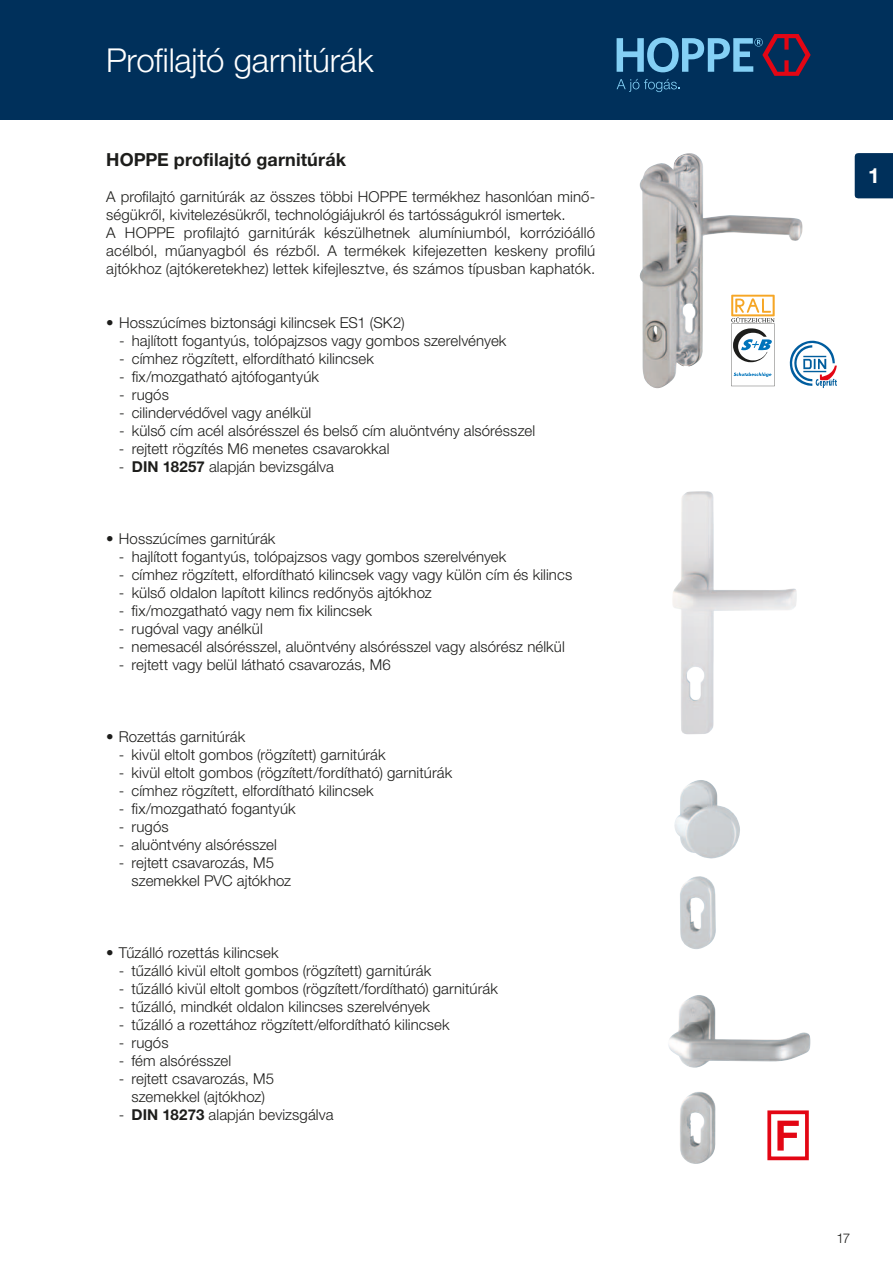
<style>
.page{position:relative;width:893px;height:1263px;background:#fff}
.page>*{position:absolute;margin:0;border:0;box-sizing:border-box;transform-origin:0 0}
.t1{font:300 33px "Helvetica Neue LTW1 G";letter-spacing:-.005em;color:#fff}
.t2{font:700 21px "Helvetica Neue LTW1 G";color:#fff}
.t3{font:700 18px "Helvetica Neue LTW1 G";letter-spacing:.005em;color:#1d1d1b}
.t4{font:300 15px/18px "Helvetica Neue LTW1 G";letter-spacing:.005em;color:#1d1d1b}
.t5{font:300 13.5px "Helvetica Neue LTW1 G";color:#1d1d1b}
.s1{font-weight:700}
</style>
<div class="page">
<div style="left:0;top:0;width:893px;height:119px;background:#00305b"></div>
<svg style="left:617px;top:34px;width:194px;height:58px"></svg>
<img style="left:673px;top:491px;width:124px;height:243px">
<img style="left:674px;top:780px;width:66px;height:169px">
<img style="left:668px;top:995px;width:142px;height:169px">
<svg style="left:777px;top:1120px;width:22px;height:30px"></svg>
<div style="left:767px;top:1110px;width:42px;height:50px;border:4px solid #e30614"></div>
<svg style="left:802px;top:341px;width:35px;height:47px"></svg>
<img style="left:640px;top:153px;width:162px;height:235px">
<svg style="left:731px;top:295px;width:44px;height:91px"></svg>
<div style="left:855px;top:153px;width:38px;height:45px;background:#00305b"></div>
<h1 class="t1" style="left:106px;top:40px;width:269px">Profilajtó garnitúrák</h1>
<p class="t3" style="left:106px;top:148px;width:241px">HOPPE profilajtó garnitúrák</p>
<p class="t4" style="left:106px;top:188px;width:490px">A profilajtó garnitúrák az összes többi HOPPE termékhez hasonlóan minő&shy;ségükről, kivitelezésükről, technológiájukról és tartósságukról ismertek.<br>A HOPPE profilajtó garnitúrák készülhetnek alumíniumból, korrózióálló acélból, műanyagból és rézből. A termékek kifejezetten keskeny profilú ajtókhoz (ajtókeretekhez) lettek kifejlesztve, és számos típusban kaphatók.</p>
<p class="t4" style="left:106px;top:314px;width:300px">• Hosszúcímes biztonsági kilincsek ES1 (SK2)</p>
<p class="t4" style="left:119px;top:332px;width:389px">- hajlított fogantyús, tolópajzsos vagy gombos szerelvények</p>
<p class="t4" style="left:119px;top:350px;width:256px">- címhez rögzített, elfordítható kilincsek</p>
<p class="t4" style="left:119px;top:368px;width:201px">- fix/mozgatható ajtófogantyúk</p>
<p class="t4" style="left:119px;top:386px;width:51px">- rugós</p>
<p class="t4" style="left:119px;top:404px;width:194px">- cilindervédővel vagy anélkül</p>
<p class="t4" style="left:119px;top:422px;width:418px">- külső cím acél alsórésszel és belső cím aluöntvény alsórésszel</p>
<p class="t4" style="left:119px;top:440px;width:272px">- rejtett rögzítés M6 menetes csavarokkal</p>
<p class="t4" style="left:119px;top:458px;width:216px">- <span class="s1">DIN 18257</span> alapján bevizsgálva</p>
<p class="t4" style="left:106px;top:530px;width:171px">• Hosszúcímes garnitúrák</p>
<p class="t4" style="left:119px;top:548px;width:389px">- hajlított fogantyús, tolópajzsos vagy gombos szerelvények</p>
<p class="t4" style="left:119px;top:566px;width:455px">- címhez rögzített, elfordítható kilincsek vagy vagy külön cím és kilincs</p>
<p class="t4" style="left:119px;top:584px;width:314px">- külső oldalon lapított kilincs redőnyös ajtókhoz</p>
<p class="t4" style="left:119px;top:602px;width:254px">- fix/mozgatható vagy nem fix kilincsek</p>
<p class="t4" style="left:119px;top:620px;width:145px">- rugóval vagy anélkül</p>
<p class="t4" style="left:119px;top:638px;width:447px">- nemesacél alsórésszel, aluöntvény alsórésszel vagy alsórész nélkül</p>
<p class="t4" style="left:119px;top:656px;width:273px">- rejtett vagy belül látható csavarozás, M6</p>
<p class="t4" style="left:106px;top:728px;width:141px">• Rozettás garnitúrák</p>
<p class="t4" style="left:119px;top:746px;width:268px">- kivül eltolt gombos (rögzített) garnitúrák</p>
<p class="t4" style="left:119px;top:764px;width:335px">- kivül eltolt gombos (rögzített/fordítható) garnitúrák</p>
<p class="t4" style="left:119px;top:782px;width:256px">- címhez rögzített, elfordítható kilincsek</p>
<p class="t4" style="left:119px;top:800px;width:178px">- fix/mozgatható fogantyúk</p>
<p class="t4" style="left:119px;top:818px;width:51px">- rugós</p>
<p class="t4" style="left:119px;top:836px;width:160px">- aluöntvény alsórésszel</p>
<p class="t4" style="left:132px;top:854px;width:161px;text-indent:-13px">- rejtett csavarozás, M5 szemekkel PVC ajtókhoz</p>
<p class="t4" style="left:106px;top:944px;width:174px">• Tűzálló rozettás kilincsek</p>
<p class="t4" style="left:119px;top:962px;width:314px">- tűzálló kivül eltolt gombos (rögzített) garnitúrák</p>
<p class="t4" style="left:119px;top:980px;width:381px">- tűzálló kivül eltolt gombos (rögzített/fordítható) garnitúrák</p>
<p class="t4" style="left:119px;top:998px;width:313px">- tűzálló, mindkét oldalon kilincses szerelvények</p>
<p class="t4" style="left:119px;top:1016px;width:332px">- tűzálló a rozettához rögzített/elfordítható kilincsek</p>
<p class="t4" style="left:119px;top:1034px;width:51px">- rugós</p>
<p class="t4" style="left:119px;top:1052px;width:114px">- fém alsórésszel</p>
<p class="t4" style="left:119px;top:1070px;width:157px;text-align:center">- rejtett csavarozás, M5 szemekkel (ajtókhoz)</p>
<p class="t4" style="left:119px;top:1106px;width:216px">- <span class="s1">DIN 18273</span> alapján bevizsgálva</p>
<h2 class="t2" style="left:868px;top:162px;width:13px">1</h2>
<p class="t5" style="left:836px;top:1230px;width:15px">17</p>
</div>
